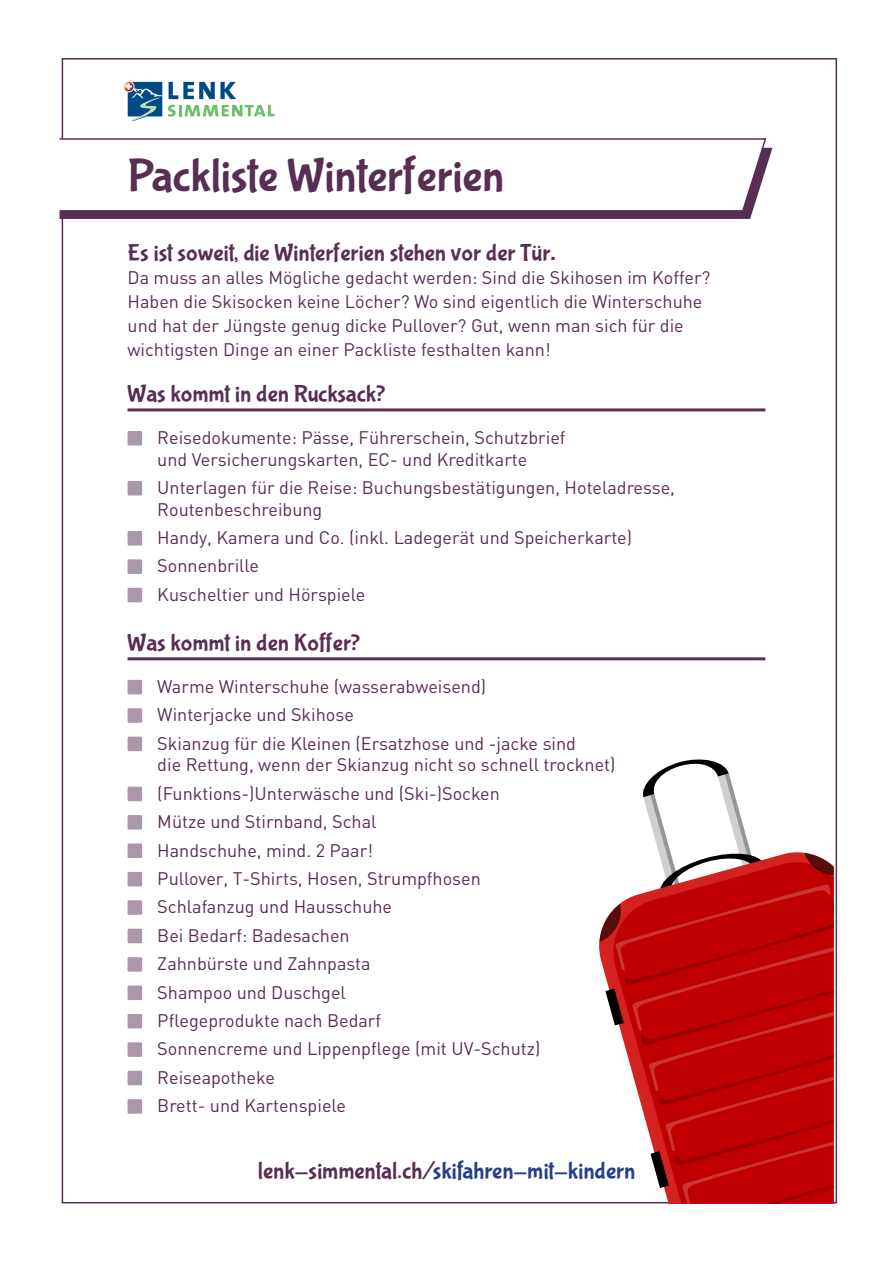
<style>
.page{position:relative;width:893px;height:1263px;background:#fff}
.page>*{position:absolute;margin:0;border:0;box-sizing:border-box;transform-origin:0 0}
.t1{font:47.1px "Bubblegum Sans";color:#582e52}
.t2{font:24px "Bubblegum Sans";color:#582e52}
.t3{font:24px "Bubblegum Sans";color:#253f8e}
.t4{font:18px/28.3px "DIN";color:#582e52}
.s1{font-family:"DIN";font-weight:700;font-size:21px}
.s2{color:#582e52}
</style>
<div class="page">
<svg style="left:599px;top:759px;width:234px;height:444px"></svg>
<svg style="left:60px;top:148px;width:712px;height:71px;background:#664060"></svg>
<hr style="left:128px;top:657px;width:637px;height:3px;background:#582e52">
<div style="left:128px;top:680px;width:14px;height:14px;background:#ac96a9"></div>
<div style="left:128px;top:708px;width:14px;height:15px;background:#ac96a9"></div>
<div style="left:128px;top:737px;width:14px;height:14px;background:#ac96a9"></div>
<div style="left:128px;top:787px;width:14px;height:14px;background:#ac96a9"></div>
<div style="left:128px;top:815px;width:14px;height:15px;background:#ac96a9"></div>
<div style="left:128px;top:843px;width:14px;height:15px;background:#ac96a9"></div>
<div style="left:128px;top:872px;width:14px;height:14px;background:#ac96a9"></div>
<div style="left:128px;top:900px;width:14px;height:15px;background:#ac96a9"></div>
<div style="left:128px;top:929px;width:14px;height:14px;background:#ac96a9"></div>
<div style="left:128px;top:957px;width:14px;height:15px;background:#ac96a9"></div>
<div style="left:128px;top:985px;width:14px;height:15px;background:#ac96a9"></div>
<div style="left:128px;top:1014px;width:14px;height:14px;background:#ac96a9"></div>
<div style="left:128px;top:1042px;width:14px;height:15px;background:#ac96a9"></div>
<div style="left:128px;top:1071px;width:14px;height:14px;background:#ac96a9"></div>
<div style="left:128px;top:1099px;width:14px;height:15px;background:#ac96a9"></div>
<hr style="left:128px;top:408px;width:637px;height:3px;background:#582e52">
<div style="left:128px;top:431px;width:14px;height:14px;background:#ac96a9"></div>
<div style="left:128px;top:481px;width:14px;height:14px;background:#ac96a9"></div>
<div style="left:128px;top:531px;width:14px;height:14px;background:#ac96a9"></div>
<div style="left:128px;top:559px;width:14px;height:15px;background:#ac96a9"></div>
<div style="left:128px;top:588px;width:14px;height:14px;background:#ac96a9"></div>
<svg style="left:59px;top:137px;width:708px;height:75px"></svg>
<svg style="left:168px;top:105px;width:107px;height:12px"></svg>
<svg style="left:169px;top:82px;width:67px;height:17px"></svg>
<svg style="left:124px;top:82px;width:38px;height:39px"></svg>
<h1 class="t1" style="left:128px;top:150px;width:378px">Packliste Winterferien</h1>
<h2 class="t2" style="left:128px;top:240px;width:430px">Es ist soweit, die Winterferien stehen vor der Tür<span class="s1">.</span></h2>
<p class="t4" style="left:128px;top:265px;width:584px;line-height:24px">Da muss an alles Mögliche gedacht werden: Sind die Skihosen im Koffer?<br>Haben die Skisocken keine Löcher? Wo sind eigentlich die Winterschuhe und hat der Jüngste genug dicke Pullover? Gut, wenn man sich für die wichtigsten Dinge an einer Packliste festhalten kann!</p>
<h2 class="t2" style="left:128px;top:380px;width:260px">Was kommt in den Rucksack?</h2>
<p class="t4" style="left:157px;top:426px;width:410px;line-height:21.6px">Reisedokumente: Pässe, Führerschein, Schutzbrief und Versicherungskarten, EC- und Kreditkarte</p>
<p class="t4" style="left:157px;top:476px;width:519px;line-height:21.6px">Unterlagen für die Reise: Buchungsbestätigungen, Hoteladresse,<br>Routenbeschreibung</p>
<p class="t4" style="left:157px;top:523px;width:476px">Handy, Kamera und Co. (inkl. Ladegerät und Speicherkarte)<br>Sonnenbrille<br>Kuscheltier und Hörspiele</p>
<h2 class="t2" style="left:128px;top:629px;width:234px">Was kommt in den Koffer?</h2>
<p class="t4" style="left:157px;top:672px;width:420px">Warme Winterschuhe (wasserabweisend)<br>Winterjacke und Skihose<br>Skianzug für die Kleinen (Ersatzhose und -jacke sind</p>
<p class="t4" style="left:157px;top:750px;width:460px">die Rettung, wenn der Skianzug nicht so schnell trocknet) (Funktions-)Unterwäsche und (Ski-)Socken<br>Mütze und Stirnband, Schal<br>Handschuhe, mind. 2 Paar!<br>Pullover, T-Shirts, Hosen, Strumpfhosen<br>Schlafanzug und Hausschuhe<br>Bei Bedarf: Badesachen<br>Zahnbürste und Zahnpasta<br>Shampoo und Duschgel<br>Pflegeprodukte nach Bedarf<br>Sonnencreme und Lippenpflege (mit UV-Schutz)<br>Reiseapotheke<br>Brett- und Kartenspiele</p>
<h2 class="t3" style="left:258px;top:1157px;width:379px"><span class="s2">lenk-simmental.ch/</span>skifahren-mit-kindern</h2>
</div>
